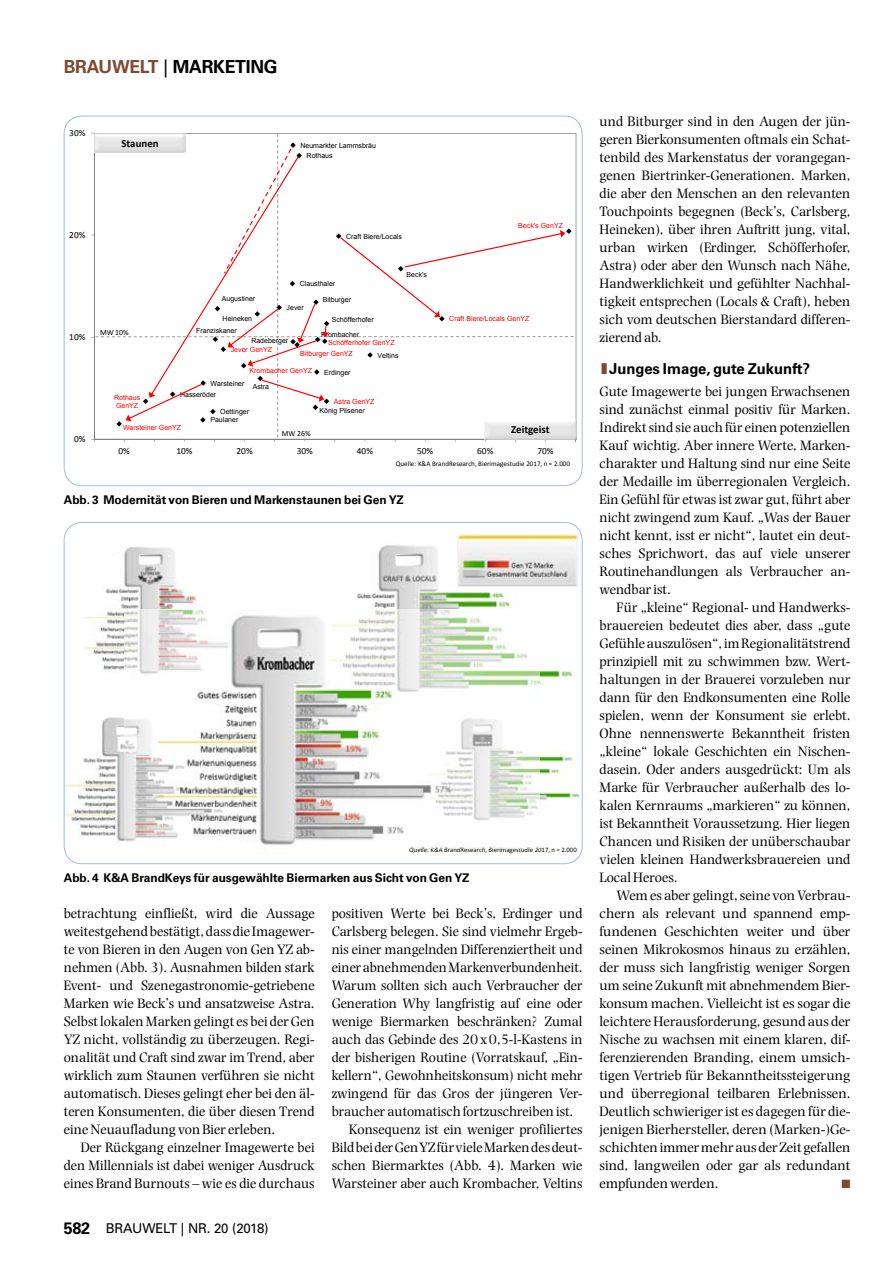
<style>
.page{position:relative;width:893px;height:1263px;background:#fff}
.page>*{position:absolute;margin:0;border:0;box-sizing:border-box;transform-origin:0 0}
.t1{font:700 18px "Univers";letter-spacing:-.015em;color:#000}
.t2{font:700 15px "Univers";color:#000}
.t3{font:14.25px/18px "Photina";color:#000;text-align:justify}
.t4{font:13.5px "Univers";letter-spacing:-.015em;color:#000}
.t5{font:700 12px "Univers";color:#000}
.t6{font:12px "Zapf Dingbats";color:#804a32}
.t7{font:700 10.95px "Calibri";color:#000}
.t8{font:9.3px "Calibri";color:#000}
.t9{font:7.8px "Calibri";color:#000}
.t10{font:7.05px/8.4px "Arial";color:#000}
.t11{font:7.05px/8.1px "Arial";color:#f00}
.t12{font:7.05px "Calibri";color:#000}
.t13{font:6.75px "Calibri";color:#000}
.s1{color:#804a32}
.s2{font-weight:400}
.s3{font-weight:700;font-size:16.5px}
</style>
<div class="page">
<svg style="left:91px;top:133px;width:485px;height:309px"></svg>
<img style="left:485px;top:419px;width:91px;height:20px">
<img style="left:95px;top:133px;width:91px;height:19px">
<img style="left:539px;top:754px;width:41px;height:55px">
<img style="left:66px;top:717px;width:59px;height:126px">
<img style="left:83px;top:546px;width:119px;height:124px">
<img style="left:356px;top:545px;width:220px;height:141px">
<img style="left:125px;top:610px;width:414px;height:239px">
<img style="left:457px;top:534px;width:124px;height:53px">
<p class="t1" style="left:64px;top:56px;width:215px"><span class="s1">BRAUWELT</span> <span class="s2">|</span> Marketing</p>
<p class="t8" style="left:69px;top:127px;width:18px">30%</p>
<p class="t7" style="left:121px;top:136px;width:39px">Staunen</p>
<p class="t10" style="left:300px;top:141px;width:77px">Neumarkter Lammsbräu</p>
<p class="t10" style="left:307px;top:152px;width:28px">Rothaus</p>
<p class="t11" style="left:518px;top:222px;width:46px">Beck's GenYZ</p>
<p class="t8" style="left:69px;top:229px;width:18px">20%</p>
<p class="t10" style="left:346px;top:232px;width:57px">Craft Biere/Locals</p>
<p class="t10" style="left:407px;top:270px;width:22px">Beck's</p>
<p class="t10" style="left:300px;top:280px;width:37px">Clausthaler</p>
<p class="t10" style="left:222px;top:295px;width:35px">Augustiner</p>
<p class="t10" style="left:287px;top:303px;width:19px">Jever</p>
<p class="t10" style="left:323px;top:295px;width:30px">Bitburger</p>
<p class="t10" style="left:223px;top:315px;width:31px">Heineken</p>
<p class="t10" style="left:332px;top:315px;width:44px">Schöfferhofer</p>
<p class="t11" style="left:449px;top:315px;width:82px">Craft Biere/Locals GenYZ</p>
<p class="t8" style="left:69px;top:331px;width:18px">10%</p>
<p class="t9" style="left:100px;top:327px;width:30px">MW 10%</p>
<p class="t10" style="left:196px;top:326px;width:42px">Franziskaner</p>
<p class="t10" style="left:321px;top:330px;width:40px">Krombacher</p>
<p class="t10" style="left:251px;top:336px;width:38px">Radeberger</p>
<p class="t11" style="left:328px;top:339px;width:68px">Schöfferhofer GenYZ</p>
<p class="t11" style="left:231px;top:345px;width:43px">Jever GenYZ</p>
<p class="t11" style="left:250px;top:367px;width:64px">Krombacher GenYZ</p>
<p class="t11" style="left:300px;top:349px;width:54px">Bitburger GenYZ</p>
<p class="t10" style="left:377px;top:351px;width:23px">Veltins</p>
<p class="t10" style="left:324px;top:368px;width:28px">Erdinger</p>
<p class="t10" style="left:211px;top:379px;width:35px">Warsteiner</p>
<p class="t10" style="left:253px;top:382px;width:18px">Astra</p>
<p class="t11" style="left:114px;top:393px;width:28px">Rothaus<br>GenYZ</p>
<p class="t10" style="left:180px;top:390px;width:38px">Hasseröder</p>
<p class="t10" style="left:210px;top:407px;width:40px;text-indent:10px">Oettinger<br>Paulaner</p>
<p class="t11" style="left:334px;top:397px;width:42px">Astra GenYZ</p>
<p class="t10" style="left:320px;top:407px;width:47px">König Pilsener</p>
<p class="t8" style="left:74px;top:433px;width:13px">0%</p>
<p class="t11" style="left:123px;top:424px;width:60px">Warsteiner GenYZ</p>
<p class="t9" style="left:282px;top:429px;width:30px">MW 26%</p>
<p class="t7" style="left:511px;top:422px;width:40px">Zeitgeist</p>
<p class="t8" style="left:119px;top:445px;width:13px">0%</p>
<p class="t8" style="left:176px;top:445px;width:18px">10%</p>
<p class="t8" style="left:237px;top:445px;width:18px">20%</p>
<p class="t8" style="left:297px;top:445px;width:18px">30%</p>
<p class="t8" style="left:357px;top:445px;width:18px">40%</p>
<p class="t8" style="left:417px;top:445px;width:18px">50%</p>
<p class="t8" style="left:477px;top:445px;width:18px">60%</p>
<p class="t8" style="left:537px;top:445px;width:18px">70%</p>
<p class="t12" style="left:396px;top:459px;width:176px">Quelle: K&amp;A BrandResearch, Bierimagestudie 2017, n = 2.000</p>
<p class="t5" style="left:64px;top:492px;width:342px">Abb. 3 Modernität von Bieren und Markenstaunen bei Gen YZ</p>
<p class="t13" style="left:409px;top:845px;width:169px">Quelle: K&amp;A BrandResearch, Bierimagestudie 2017, n = 2.000</p>
<p class="t5" style="left:64px;top:870px;width:407px">Abb. 4 K&amp;A BrandKeys für ausgewählte Biermarken aus Sicht von Gen YZ</p>
<p class="t3" style="left:64px;top:904px;width:252px">betrachtung einfließt, wird die Aussage weitestgehend bestätigt, dass die Imagewer&shy;te von Bieren in den Augen von Gen YZ ab&shy;nehmen (Abb. 3). Ausnahmen bilden stark Event- und Szenegastronomie-getriebene Marken wie Beck’s und ansatzweise Astra.<br>Selbst lokalen Marken gelingt es bei der Gen YZ nicht, vollständig zu überzeugen. Regi&shy;onalität und Craft sind zwar im Trend, aber wirklich zum Staunen verführen sie nicht automatisch. Dieses gelingt eher bei den äl&shy;teren Konsumenten, die über diesen Trend eine Neuaufladung von Bier erleben.</p>
<p class="t3" style="left:64px;top:1138px;width:252px;text-indent:17px">Der Rückgang einzelner Imagewerte bei den Millennials ist dabei weniger Ausdruck eines Brand Burnouts – wie es die durchaus</p>
<p class="t3" style="left:332px;top:904px;width:252px">positiven Werte bei Beck’s, Erdinger und</p>
<p class="t3" style="left:332px;top:922px;width:252px">Carlsberg belegen. Sie sind vielmehr Ergeb-</p>
<p class="t3" style="left:332px;top:940px;width:252px">nis einer mangelnden Differenziertheit und</p>
<p class="t3" style="left:332px;top:958px;width:252px">einer abnehmenden Markenverbundenheit.</p>
<p class="t3" style="left:332px;top:976px;width:252px">Warum sollten sich auch Verbraucher der</p>
<p class="t3" style="left:332px;top:994px;width:252px">Generation Why langfristig auf eine oder</p>
<p class="t3" style="left:332px;top:1012px;width:252px">wenige Biermarken beschränken? Zumal</p>
<p class="t3" style="left:332px;top:1030px;width:252px">auch das Gebinde des 20x0,5-l-Kastens in</p>
<p class="t3" style="left:332px;top:1048px;width:252px">der bisherigen Routine (Vorratskauf, „Ein-</p>
<p class="t3" style="left:332px;top:1066px;width:252px">kellern“, Gewohnheitskonsum) nicht mehr</p>
<p class="t3" style="left:332px;top:1084px;width:252px">zwingend für das Gros der jüngeren Ver-</p>
<p class="t3" style="left:332px;top:1102px;width:243px">braucher automatisch fortzuschreiben ist.</p>
<p class="t3" style="left:349px;top:1120px;width:235px">Konsequenz ist ein weniger profiliertes</p>
<p class="t3" style="left:332px;top:1138px;width:252px">Bild bei der Gen YZ für viele Marken des deut-</p>
<p class="t3" style="left:332px;top:1156px;width:252px">schen Biermarktes (Abb. 4). Marken wie</p>
<p class="t3" style="left:332px;top:1174px;width:252px">Warsteiner aber auch Krombacher, Veltins</p>
<p class="t4" style="left:64px;top:1221px;width:206px"><span class="s3">582</span> BRAUWELT | NR. 20 (2018)</p>
<p class="t3" style="left:600px;top:112px;width:252px">und Bitburger sind in den Augen der jün&shy;geren Bierkonsumenten oftmals ein Schat&shy;tenbild des Markenstatus der vorangegan&shy;genen Biertrinker-Generationen. Marken, die aber den Menschen an den relevanten Touchpoints begegnen (Beck’s, Carlsberg, Heineken), über ihren Auftritt jung, vital, urban wirken (Erdinger, Schöfferhofer, Astra) oder aber den Wunsch nach Nähe, Handwerklichkeit und gefühlter Nachhal&shy;tigkeit entsprechen (Locals &amp; Craft), heben sich vom deutschen Bierstandard differen&shy;zierend ab.</p>
<p class="t2" style="left:600px;top:360px;width:212px"><span class="s1">l</span>Junges Image, gute Zukunft?</p>
<p class="t3" style="left:600px;top:382px;width:252px">Gute Imagewerte bei jungen Erwachsenen sind zunächst einmal positiv für Marken.<br>Indirekt sind sie auch für einen potenziellen Kauf wichtig. Aber innere Werte, Marken&shy;charakter und Haltung sind nur eine Seite der Medaille im überregionalen Vergleich.<br>Ein Gefühl für etwas ist zwar gut, führt aber nicht zwingend zum Kauf. „Was der Bauer nicht kennt, isst er nicht“, lautet ein deut&shy;sches Sprichwort, das auf viele unserer Routinehandlungen als Verbraucher an&shy;wendbar ist.</p>
<p class="t3" style="left:600px;top:598px;width:252px;text-indent:17px">Für „kleine“ Regional- und Handwerks&shy;brauereien bedeutet dies aber, dass „gute Gefühle auszulösen“, im Regionalitätstrend prinzipiell mit zu schwimmen bzw. Wert&shy;haltungen in der Brauerei vorzuleben nur dann für den Endkonsumenten eine Rolle spielen, wenn der Konsument sie erlebt.<br>Ohne nennenswerte Bekanntheit fristen „kleine“ lokale Geschichten ein Nischen&shy;dasein. Oder anders ausgedrückt: Um als Marke für Verbraucher außerhalb des lo&shy;kalen Kernraums „markieren“ zu können, ist Bekanntheit Voraussetzung. Hier liegen Chancen und Risiken der unüberschaubar vielen kleinen Handwerksbrauereien und Local Heroes.</p>
<p class="t3" style="left:600px;top:886px;width:252px;text-indent:17px">Wem es aber gelingt, seine von Verbrau&shy;chern als relevant und spannend emp&shy;fundenen Geschichten weiter und über seinen Mikrokosmos hinaus zu erzählen, der muss sich langfristig weniger Sorgen um seine Zukunft mit abnehmendem Bier&shy;konsum machen. Vielleicht ist es sogar die leichtere Herausforderung, gesund aus der Nische zu wachsen mit einem klaren, dif&shy;ferenzierenden Branding, einem umsich&shy;tigen Vertrieb für Bekanntheitssteigerung und überregional teilbaren Erlebnissen.<br>Deutlich schwieriger ist es dagegen für die&shy;jenigen Bierhersteller, deren (Marken-)Ge&shy;schichten immer mehr aus der Zeit gefallen sind, langweilen oder gar als redundant empfunden werden.</p>
<p class="t6" style="left:841px;top:1178px;width:10px">■</p>
</div>
